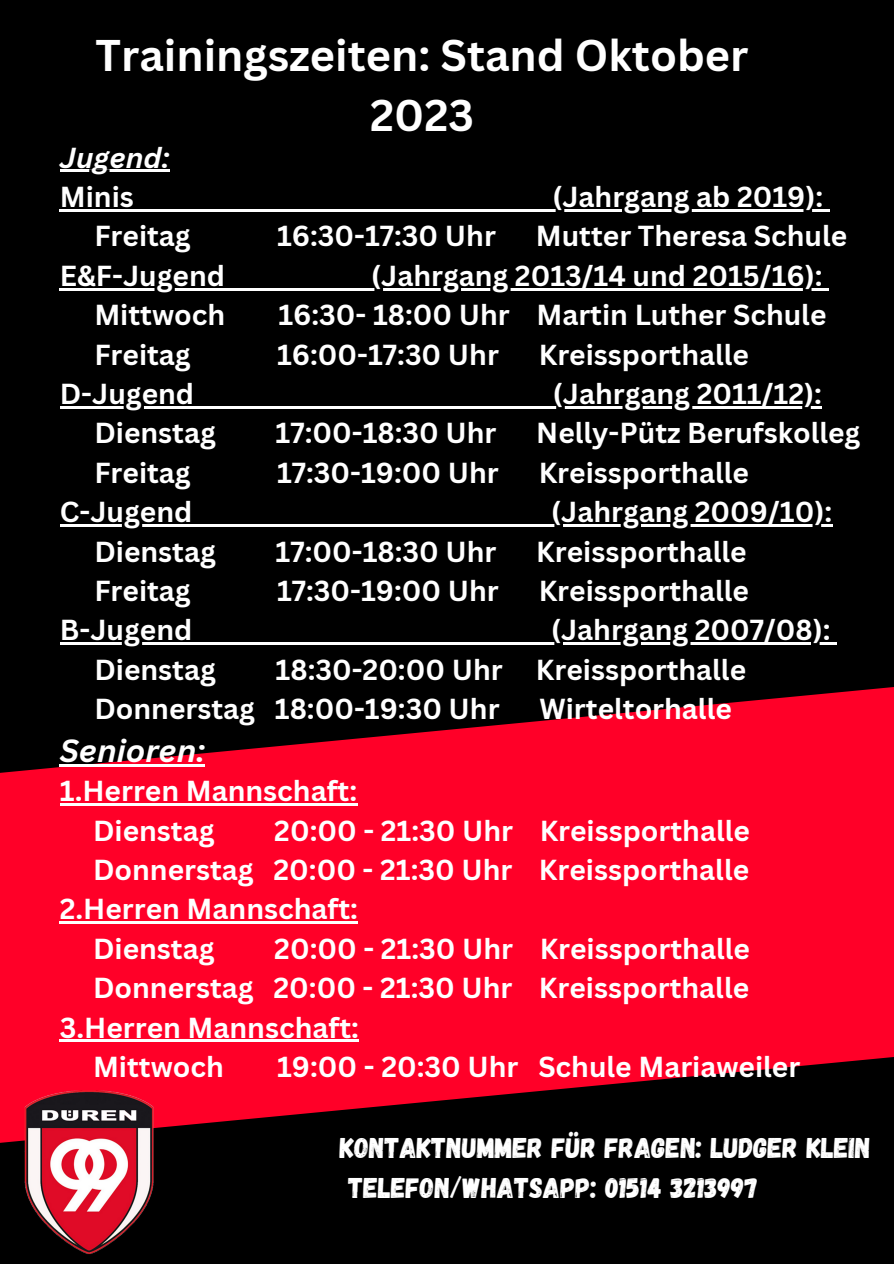
<style>
.page{position:relative;width:894px;height:1264px;background:#fff}
.page>*{position:absolute;margin:0;border:0;box-sizing:border-box;transform-origin:0 0}
.t1{font:700 43.2px/59.7px "Canva Sans";color:#fff;text-align:center}
.t2{font:italic 700 31.2px "Canva Sans";color:#fff}
.t3{font:28.5px/39.3px "Gagalin";color:#fff}
.t4{font:700 28.2px/39.3px "Canva Sans";color:#fff}
.t5{font:italic 700 28.2px/39.3px "Canva Sans";color:#fff}
.s1{font-style:normal}
</style>
<div class="page">
<div style="left:0;top:0;width:893px;height:1263px;background:#000"></div>
<svg style="left:0;top:687px;width:893px;height:422px;fill:#ff0028"></svg>
<img style="left:0;top:976px;width:353px;height:278px">
<hr style="left:60px;top:170px;width:109px;height:2px;background:#fff">
<hr style="left:60px;top:209px;width:74px;height:2px;background:#fff">
<hr style="left:134px;top:209px;width:418px;height:2px;background:#fff">
<hr style="left:552px;top:209px;width:270px;height:2px;background:#fff">
<svg style="left:822px;top:209px;width:7px;height:2px"></svg>
<hr style="left:60px;top:288px;width:165px;height:2px;background:#fff">
<hr style="left:225px;top:288px;width:146px;height:2px;background:#fff">
<hr style="left:371px;top:288px;width:451px;height:2px;background:#fff">
<svg style="left:822px;top:288px;width:7px;height:2px"></svg>
<hr style="left:60px;top:406px;width:134px;height:2px;background:#fff">
<hr style="left:194px;top:406px;width:358px;height:2px;background:#fff">
<hr style="left:552px;top:406px;width:269px;height:2px;background:#fff">
<hr style="left:60px;top:524px;width:132px;height:2px;background:#fff">
<hr style="left:192px;top:524px;width:359px;height:2px;background:#fff">
<hr style="left:551px;top:524px;width:281px;height:2px;background:#fff">
<hr style="left:60px;top:642px;width:132px;height:2px;background:#fff">
<hr style="left:192px;top:642px;width:359px;height:2px;background:#fff">
<hr style="left:551px;top:642px;width:279px;height:2px;background:#fff">
<svg style="left:830px;top:642px;width:7px;height:2px"></svg>
<hr style="left:60px;top:764px;width:145px;height:2px;background:#fff">
<hr style="left:60px;top:803px;width:297px;height:2px;background:#fff">
<hr style="left:60px;top:921px;width:298px;height:2px;background:#fff">
<hr style="left:60px;top:1039px;width:299px;height:3px;background:#fff">
<h2 class="t1" style="left:96px;top:24px;width:654px">Trainingszeiten: Stand Oktober<br>2023</h2>
<p class="t5" style="left:60px;top:137px;width:111px">Jugend:<br><span class="s1">Minis</span></p>
<p class="t4" style="left:552px;top:176px;width:272px">(Jahrgang ab 2019):</p>
<p class="t4" style="left:94px;top:216px;width:98px">Freitag</p>
<p class="t4" style="left:277px;top:216px;width:220px">16:30-17:30 Uhr</p>
<p class="t4" style="left:535px;top:216px;width:313px">Mutter Theresa Schule</p>
<p class="t4" style="left:60px;top:255px;width:167px">E&amp;F-Jugend</p>
<p class="t4" style="left:371px;top:255px;width:453px">(Jahrgang 2013/14 und 2015/16):</p>
<p class="t4" style="left:94px;top:294px;width:132px">Mittwoch</p>
<p class="t4" style="left:278px;top:294px;width:549px">16:30- 18:00 Uhr Martin Luther Schule</p>
<p class="t4" style="left:94px;top:334px;width:98px">Freitag</p>
<p class="t4" style="left:277px;top:334px;width:223px">16:00-17:30 Uhr</p>
<p class="t4" style="left:538px;top:334px;width:212px">Kreissporthalle</p>
<p class="t4" style="left:60px;top:373px;width:136px">D-Jugend</p>
<p class="t4" style="left:552px;top:373px;width:270px">(Jahrgang 2011/12):</p>
<p class="t4" style="left:94px;top:413px;width:123px">Dienstag</p>
<p class="t4" style="left:275px;top:413px;width:222px">17:00-18:30 Uhr</p>
<p class="t4" style="left:536px;top:413px;width:325px">Nelly-Pütz Berufskolleg</p>
<p class="t4" style="left:94px;top:452px;width:98px">Freitag</p>
<p class="t4" style="left:277px;top:452px;width:223px">17:30-19:00 Uhr</p>
<p class="t4" style="left:538px;top:452px;width:212px">Kreissporthalle</p>
<p class="t4" style="left:60px;top:491px;width:134px">C-Jugend</p>
<p class="t4" style="left:551px;top:491px;width:282px">(Jahrgang 2009/10):</p>
<p class="t4" style="left:94px;top:531px;width:123px">Dienstag</p>
<p class="t4" style="left:275px;top:531px;width:222px">17:00-18:30 Uhr</p>
<p class="t4" style="left:536px;top:531px;width:212px">Kreissporthalle</p>
<p class="t4" style="left:94px;top:570px;width:98px">Freitag</p>
<p class="t4" style="left:277px;top:570px;width:223px">17:30-19:00 Uhr</p>
<p class="t4" style="left:538px;top:570px;width:212px">Kreissporthalle</p>
<p class="t4" style="left:60px;top:609px;width:134px">B-Jugend</p>
<p class="t4" style="left:551px;top:609px;width:281px">(Jahrgang 2007/08):</p>
<p class="t4" style="left:94px;top:649px;width:123px">Dienstag</p>
<p class="t4" style="left:94px;top:649px;width:653px;text-indent:181px">18:30-20:00 Uhr Kreissporthalle<br>Donnerstag 18:00-19:30 Uhr</p>
<p class="t4" style="left:539px;top:688px;width:194px">Wirteltorhalle</p>
<p class="t2" style="left:60px;top:728px;width:147px">Senioren:</p>
<p class="t4" style="left:93px;top:770px;width:265px;text-indent:-33px">1.Herren Mannschaft:<br>Dienstag</p>
<p class="t4" style="left:274px;top:810px;width:477px">20:00 - 21:30 Uhr Kreissporthalle</p>
<p class="t4" style="left:93px;top:849px;width:657px">Donnerstag 20:00 - 21:30 Uhr Kreissporthalle</p>
<p class="t4" style="left:60px;top:888px;width:299px">2.Herren Mannschaft:</p>
<p class="t4" style="left:93px;top:928px;width:123px">Dienstag</p>
<p class="t4" style="left:274px;top:928px;width:477px">20:00 - 21:30 Uhr Kreissporthalle</p>
<p class="t4" style="left:93px;top:967px;width:657px">Donnerstag 20:00 - 21:30 Uhr Kreissporthalle</p>
<p class="t4" style="left:60px;top:1007px;width:300px">3.Herren Mannschaft:</p>
<p class="t4" style="left:93px;top:1046px;width:132px">Mittwoch</p>
<p class="t4" style="left:277px;top:1046px;width:524px">19:00 - 20:30 Uhr Schule Mariaweiler</p>
<p class="t3" style="left:348px;top:1126px;width:523px;text-indent:-9px">KONTAKTNUMMER FÜR FRAGEN: LUDGER KLEIN<br>TELEFON/WHATSAPP: 01514 3213997</p>
</div>
